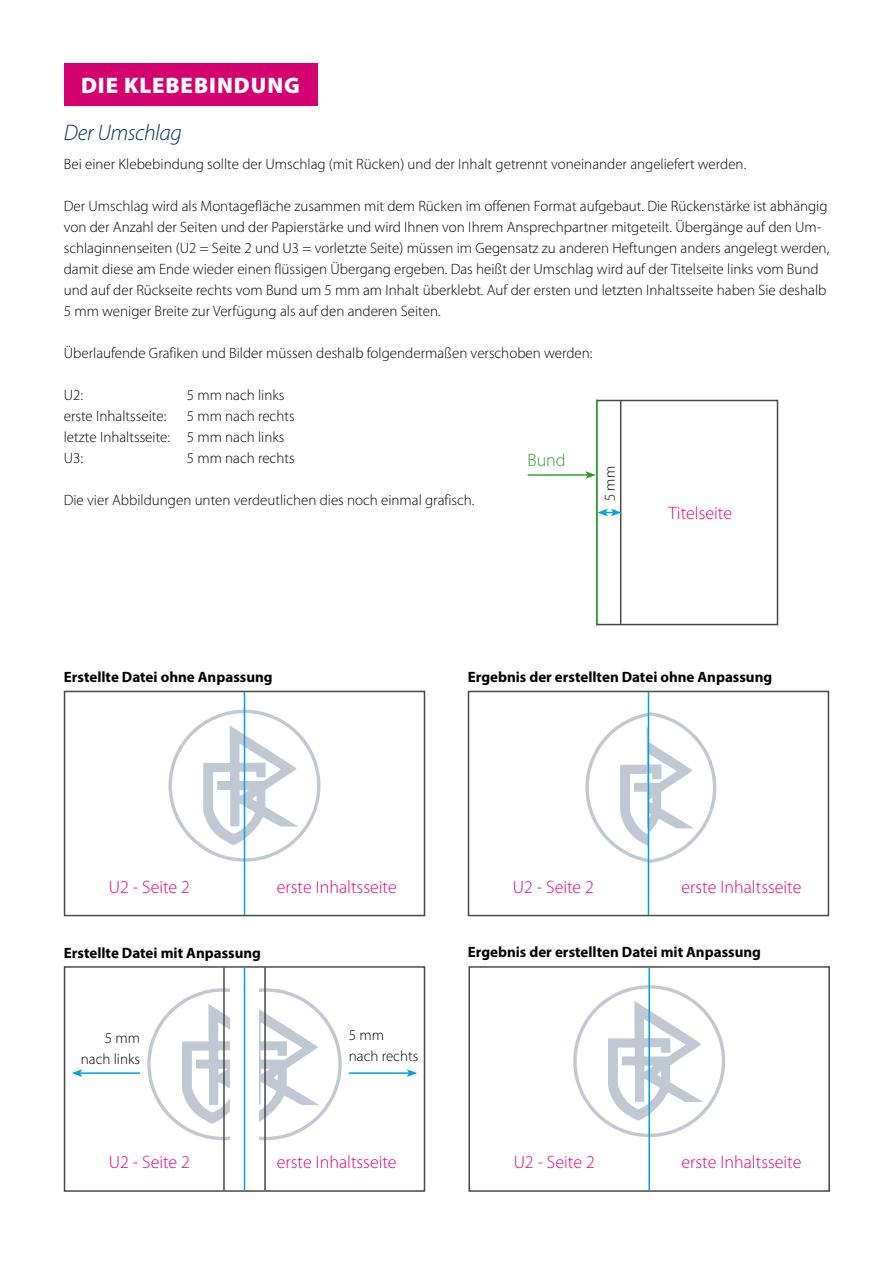
<style>
.page{position:relative;width:893px;height:1263px;background:#fff}
.page>*{position:absolute;margin:0;border:0;box-sizing:border-box;transform-origin:0 0}
.t1{font:900 22.5px "Myriad Pro";letter-spacing:.04em;color:#fff}
.t2{font:italic 300 22.5px "Myriad Pro";letter-spacing:-.015em;color:#002e5b}
.t3{font:300 18px "Myriad Pro";color:#e6007c}
.t4{font:300 18px "Myriad Pro";color:#2da12e}
.t5{font:300 15px/21px "Myriad Pro";color:#000}
.t6{font:700 15px "Myriad Pro";color:#000}
</style>
<div class="page">
<div style="left:64px;top:64px;width:253px;height:42px;background:#d50070"></div>
<div style="left:64px;top:691px;width:361px;height:225px;border:2px solid #474847"></div>
<hr style="left:244px;top:692px;width:1px;height:223px;background:#00a1e5">
<svg style="left:203px;top:725px;width:95px;height:120px"></svg>
<div style="left:168px;top:710px;width:153px;height:152px;border:3px solid #00264e;border-radius:50%"></div>
<div style="left:468px;top:691px;width:361px;height:225px;border:2px solid #474847"></div>
<hr style="left:648px;top:692px;width:1px;height:223px;background:#00a1e5">
<svg style="left:585px;top:711px;width:131px;height:152px"></svg>
<div style="left:64px;top:966px;width:361px;height:226px;border:2px solid #474847"></div>
<hr style="left:244px;top:967px;width:1px;height:223px;background:#00a1e5">
<svg style="left:259px;top:988px;width:83px;height:152px"></svg>
<svg style="left:147px;top:988px;width:83px;height:152px"></svg>
<hr style="left:223px;top:967px;width:2px;height:223px;background:#474847">
<hr style="left:264px;top:967px;width:2px;height:223px;background:#474847">
<div style="left:468px;top:966px;width:362px;height:226px;border:2px solid #474847"></div>
<hr style="left:648px;top:967px;width:2px;height:223px;background:#00a1e5">
<svg style="left:608px;top:1001px;width:95px;height:119px"></svg>
<div style="left:573px;top:985px;width:152px;height:152px;border:3px solid #00264e;border-radius:50%"></div>
<hr style="left:349px;top:1072px;width:60px;height:2px;background:#00a1e5">
<svg style="left:407px;top:1069px;width:10px;height:8px"></svg>
<hr style="left:80px;top:1072px;width:60px;height:2px;background:#00a1e5">
<svg style="left:72px;top:1069px;width:10px;height:8px"></svg>
<div style="left:596px;top:400px;width:182px;height:225px;border:2px solid #474847"></div>
<hr style="left:620px;top:401px;width:1px;height:223px;background:#474847">
<svg style="left:597px;top:509px;width:24px;height:7px"></svg>
<hr style="left:528px;top:474px;width:60px;height:2px;background:#2da12e">
<svg style="left:585px;top:471px;width:11px;height:8px"></svg>
<hr style="left:596px;top:400px;width:1px;height:225px;background:#2da12e">
<h1 class="t1" style="left:81px;top:71px;width:220px">DIE KLEBEBINDUNG</h1>
<h1 class="t2" style="left:64px;top:119px;width:120px">Der Umschlag</h1>
<p class="t5" style="left:64px;top:153px;width:684px">Bei einer Klebebindung sollte der Umschlag (mit Rücken) und der Inhalt getrennt voneinander angeliefert werden.</p>
<p class="t5" style="left:64px;top:195px;width:767px">Der Umschlag wird als Montagefläche zusammen mit dem Rücken im offenen Format aufgebaut. Die Rückenstärke ist abhängig von der Anzahl der Seiten und der Papierstärke und wird Ihnen von Ihrem Ansprechpartner mitgeteilt. Übergänge auf den Um&shy;schlaginnenseiten (U2 = Seite 2 und U3 = vorletzte Seite) müssen im Gegensatz zu anderen Heftungen anders angelegt werden, damit diese am Ende wieder einen flüssigen Übergang ergeben. Das heißt der Umschlag wird auf der Titelseite links vom Bund und auf der Rückseite rechts vom Bund um 5 mm am Inhalt überklebt. Auf der ersten und letzten Inhaltsseite haben Sie deshalb 5 mm weniger Breite zur Verfügung als auf den anderen Seiten.</p>
<p class="t5" style="left:64px;top:342px;width:530px">Überlaufende Grafiken und Bilder müssen deshalb folgendermaßen verschoben werden:</p>
<p class="t5" style="left:64px;top:384px;width:21px">U2:</p>
<p class="t5" style="left:187px;top:384px;width:99px">5 mm nach links</p>
<p class="t5" style="left:64px;top:405px;width:104px">erste Inhaltsseite:</p>
<p class="t5" style="left:64px;top:405px;width:232px;text-indent:123px">5 mm nach rechts letzte Inhaltsseite: 5 mm nach links<br>U3:</p>
<p class="t5" style="left:187px;top:447px;width:109px">5 mm nach rechts</p>
<p class="t5" style="left:64px;top:489px;width:412px">Die vier Abbildungen unten verdeutlichen dies noch einmal grafisch.</p>
<p class="t4" style="left:528px;top:449px;width:40px">Bund</p>
<p class="t5" style="left:599px;top:501px;width:37px;rotate:-90deg">5 mm</p>
<p class="t3" style="left:669px;top:502px;width:65px">Titelseite</p>
<p class="t6" style="left:64px;top:667px;width:210px">Erstellte Datei ohne Anpassung</p>
<p class="t6" style="left:468px;top:667px;width:306px">Ergebnis der erstellten Datei ohne Anpassung</p>
<p class="t3" style="left:109px;top:876px;width:83px">U2 - Seite 2</p>
<p class="t3" style="left:277px;top:876px;width:121px">erste Inhaltsseite</p>
<p class="t6" style="left:64px;top:943px;width:199px">Erstellte Datei mit Anpassung</p>
<p class="t5" style="left:81px;top:1027px;width:61px;text-align:right">5 mm nach links</p>
<p class="t5" style="left:349px;top:1024px;width:71px">5 mm<br>nach rechts</p>
<p class="t3" style="left:513px;top:876px;width:83px">U2 - Seite 2</p>
<p class="t3" style="left:681px;top:876px;width:121px">erste Inhaltsseite</p>
<p class="t6" style="left:468px;top:942px;width:295px">Ergebnis der erstellten Datei mit Anpassung</p>
<p class="t3" style="left:109px;top:1151px;width:83px">U2 - Seite 2</p>
<p class="t3" style="left:277px;top:1151px;width:121px">erste Inhaltsseite</p>
<p class="t3" style="left:681px;top:1151px;width:121px">erste Inhaltsseite</p>
<p class="t3" style="left:514px;top:1151px;width:83px">U2 - Seite 2</p>
</div>
